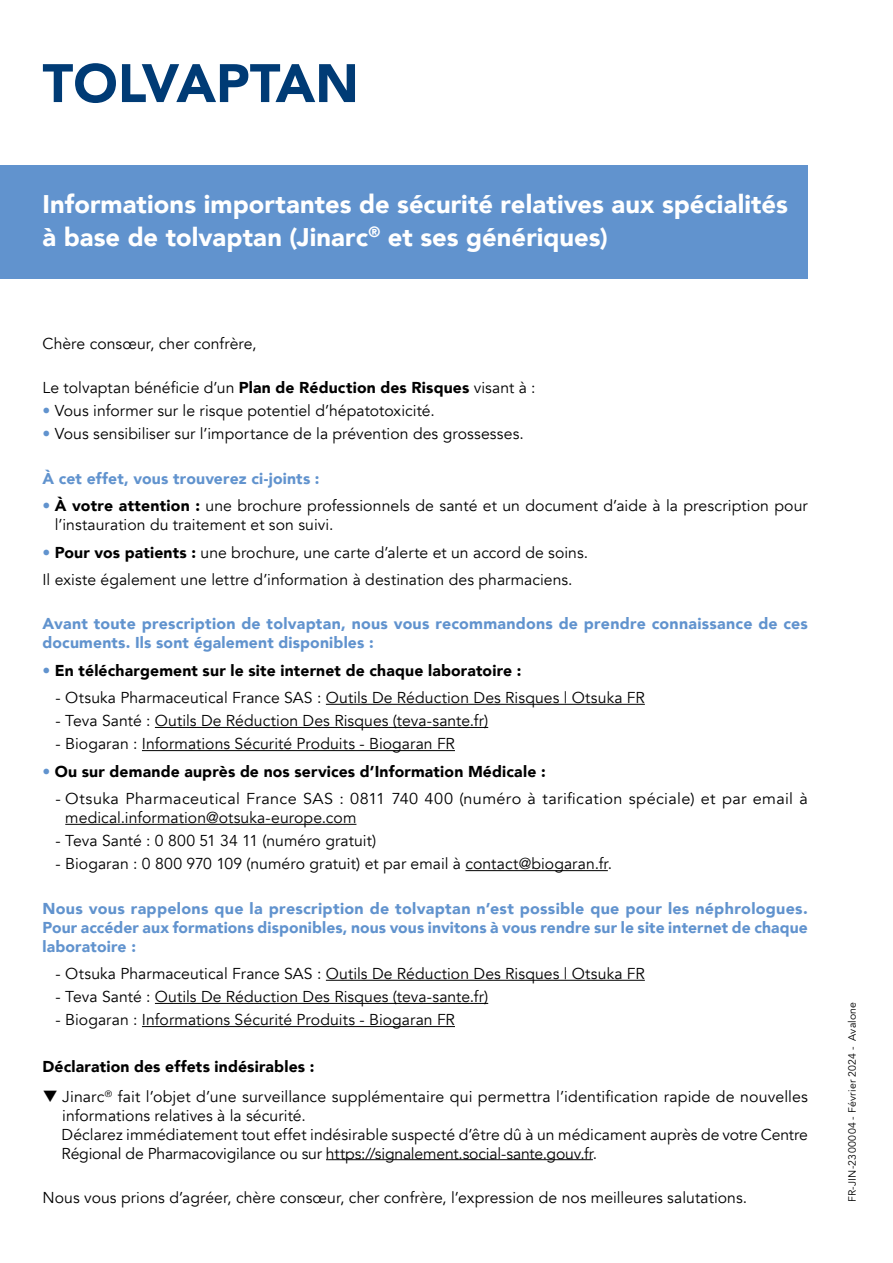
<style>
.page{position:relative;width:893px;height:1263px;background:#fff}
.page>*{position:absolute;margin:0;border:0;box-sizing:border-box;transform-origin:0 0}
.t1{font:900 53.55px "Avenir";color:#003b75}
.t2{font:900 25.5px/33px "Avenir";letter-spacing:.005em;color:#fff}
.t3{font:15.75px/18.9px "Avenir";letter-spacing:.005em;color:#000}
.t4{font:900 15.75px/18.9px "Avenir";letter-spacing:.01em;color:#6193ce}
.t5{font:900 15.75px "Avenir";letter-spacing:.01em;color:#000}
.t6{font:10.5px "Avenir";letter-spacing:.02em;color:#000}
.s1{font-weight:900}
.s2{color:#6193ce}
.s3{font-weight:400;color:#6193ce}
</style>
<div class="page">
<hr style="left:326px;top:704px;width:319px;height:1px;background:#000">
<hr style="left:155px;top:727px;width:333px;height:1px;background:#000">
<hr style="left:142px;top:750px;width:313px;height:1px;background:#000">
<hr style="left:65px;top:824px;width:291px;height:1px;background:#000">
<hr style="left:465px;top:870px;width:143px;height:1px;background:#000">
<hr style="left:326px;top:980px;width:319px;height:1px;background:#000">
<hr style="left:155px;top:1003px;width:333px;height:1px;background:#000">
<hr style="left:142px;top:1026px;width:313px;height:1px;background:#000">
<hr style="left:326px;top:1159px;width:267px;height:1px;background:#000">
<div style="left:0;top:166px;width:808px;height:113px;background:#6193ce"></div>
<h1 class="t1" style="left:43px;top:38px;width:318px">TOLVAPTAN</h1>
<h2 class="t2" style="left:43px;top:187px;width:747px">Informations importantes de sécurité relatives aux spécialités à base de tolvaptan (Jinarc<sup>®</sup> et ses génériques)</h2>
<p class="t3" style="left:43px;top:334px;width:216px">Chère consœur, cher confrère,</p>
<p class="t3" style="left:43px;top:379px;width:495px">Le tolvaptan bénéficie d’un <span class="s1">Plan de Réduction des Risques</span> visant à :</p>
<p class="t3" style="left:43px;top:402px;width:394px"><span class="s2">•</span> Vous informer sur le risque potentiel d’hépatotoxicité.</p>
<p class="t3" style="left:43px;top:425px;width:483px"><span class="s2">•</span> Vous sensibiliser sur l’importance de la prévention des grossesses.</p>
<p class="t4" style="left:43px;top:468px;width:279px">À cet effet, vous trouverez ci-joints :</p>
<p class="t3" style="left:55px;top:497px;width:755px;text-indent:-12px"><span class="s2">•</span> <span class="s1">À votre attention :</span> une brochure professionnels de santé et un document d’aide à la prescription pour l’instauration du traitement et son suivi.</p>
<p class="t3" style="left:43px;top:539px;width:547px;line-height:27.5px"><span class="s2">•</span> <span class="s1">Pour vos patients :</span> une brochure, une carte d’alerte et un accord de soins.<br>Il existe également une lettre d’information à destination des pharmaciens.</p>
<p class="t4" style="left:43px;top:614px;width:767px">Avant toute prescription de tolvaptan, nous vous recommandons de prendre connaissance de ces documents. Ils sont également disponibles :</p>
<p class="t5" style="left:43px;top:657px;width:481px"><span class="s3">•</span> En téléchargement sur le site internet de chaque laboratoire :</p>
<p class="t3" style="left:56px;top:688px;width:591px">- Otsuka Pharmaceutical France SAS : Outils De Réduction Des Risques | Otsuka FR</p>
<p class="t3" style="left:56px;top:712px;width:434px">- Teva Santé : Outils De Réduction Des Risques (teva-sante.fr)</p>
<p class="t3" style="left:56px;top:735px;width:401px">- Biogaran : Informations Sécurité Produits - Biogaran FR</p>
<p class="t5" style="left:43px;top:758px;width:505px"><span class="s3">•</span> Ou sur demande auprès de nos services d’Information Médicale :</p>
<p class="t3" style="left:65px;top:790px;width:744px;text-indent:-10px">- Otsuka Pharmaceutical France SAS : 0811 740 400 (numéro à tarification spéciale) et par email à medical.information@otsuka-europe.com</p>
<p class="t3" style="left:56px;top:832px;width:322px">- Teva Santé : 0 800 51 34 11 (numéro gratuit)</p>
<p class="t3" style="left:56px;top:855px;width:558px">- Biogaran : 0 800 970 109 (numéro gratuit) et par email à contact@biogaran.fr.</p>
<p class="t4" style="left:43px;top:898px;width:767px;text-align:justify">Nous vous rappelons que la prescription de tolvaptan n’est possible que pour les néphrologues.<br>Pour accéder aux formations disponibles, nous vous invitons à vous rendre sur le site internet de chaque laboratoire :</p>
<p class="t3" style="left:56px;top:964px;width:591px">- Otsuka Pharmaceutical France SAS : Outils De Réduction Des Risques | Otsuka FR</p>
<p class="t3" style="left:56px;top:988px;width:434px">- Teva Santé : Outils De Réduction Des Risques (teva-sante.fr)</p>
<p class="t3" style="left:56px;top:1011px;width:401px">- Biogaran : Informations Sécurité Produits - Biogaran FR</p>
<p class="t5" style="left:43px;top:1053px;width:273px">Déclaration des effets indésirables :</p>
<p class="t3" style="left:62px;top:1087px;width:748px;text-indent:-19px">❑ Jinarc<sup>®</sup> fait l’objet d’une surveillance supplémentaire qui permettra l’identification rapide de nouvelles informations relatives à la sécurité.<br>Déclarez immédiatement tout effet indésirable suspecté d’être dû à un médicament auprès de votre Centre Régional de Pharmacovigilance ou sur https://signalement.social-sante.gouv.fr.</p>
<p class="t3" style="left:43px;top:1188px;width:706px">Nous vous prions d’agréer, chère consœur, cher confrère, l’expression de nos meilleures salutations.</p>
<p class="t6" style="left:846px;top:1202px;width:202px;rotate:-90deg">FR-JIN-2300004 - Février 2024 - Avalone</p>
</div>
